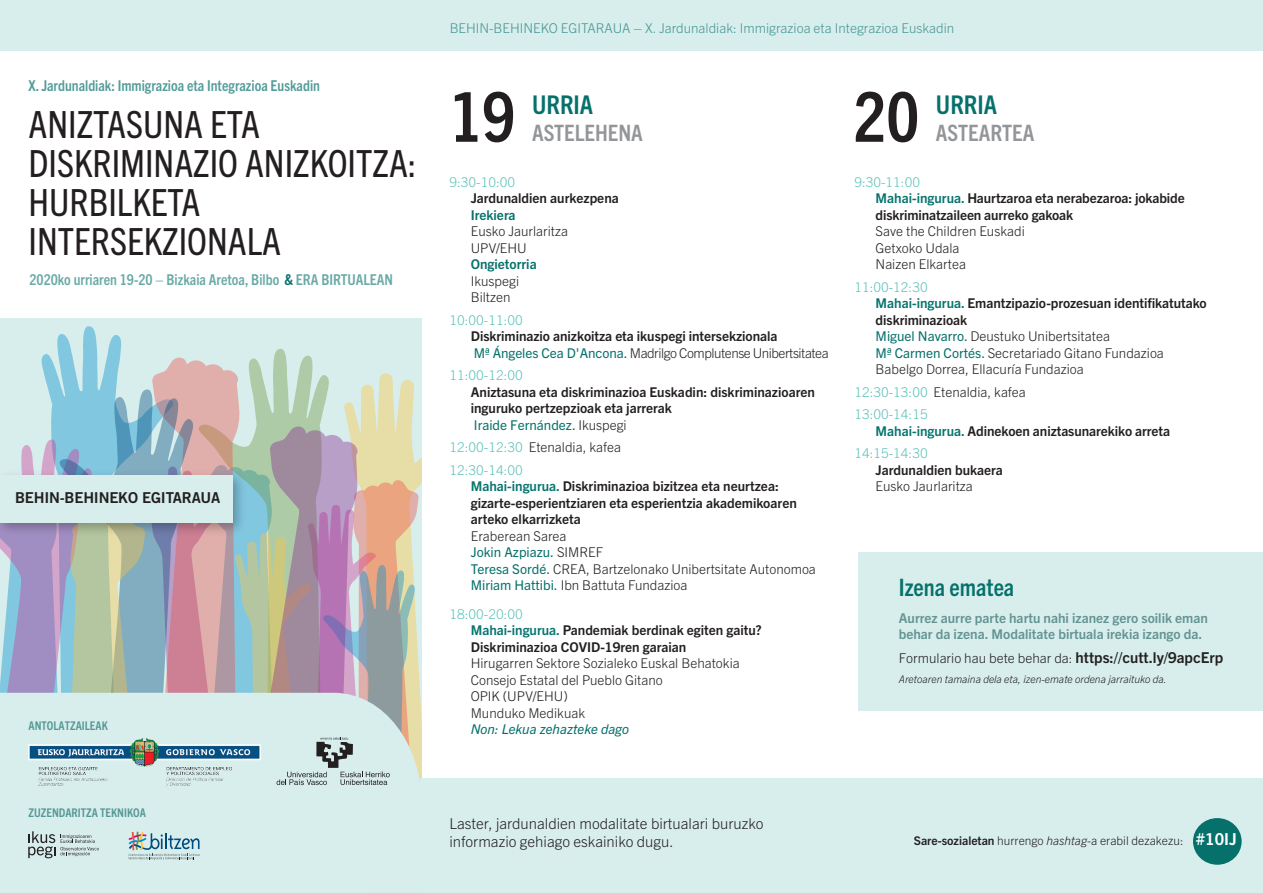
<style>
.page{position:relative;width:1263px;height:893px;background:#fff}
.page>*{position:absolute;margin:0;border:0;box-sizing:border-box;transform-origin:0 0}
.t1{font:700 condensed 69px "Trade Gothic Next LT Pro";color:#231f20}
.t2{font:condensed 37.5px/39px "Trade Gothic Next LT Pro";color:#231f20}
.t3{font:700 condensed 25.8px "Trade Gothic Next LT Pro";color:#06716b}
.t4{font:700 condensed 24px "Trade Gothic Next LT Pro";color:#06716b}
.t5{font:700 condensed 22.65px "Trade Gothic Next LT Pro";color:#939598}
.t6{font:700 condensed 15px "Trade Gothic Next LT Pro";color:#06716b}
.t7{font:300 15px/18px "Trade Gothic Next LT Pro";color:#231f20}
.t8{font:15px "Trade Gothic LT Std Bd 2";letter-spacing:-.015em;color:#231f20}
.t9{font:700 13.5px/16.5px "Trade Gothic Next LT Pro";color:#231f20}
.t10{font:300 13.5px/16.5px "Trade Gothic Next LT Pro";color:#231f20}
.t11{font:300 13.5px/22.5px "Trade Gothic Next LT Pro";color:rgb(18 167 157/.7)}
.t12{font:700 13.5px/16.2px "Trade Gothic Next LT Pro";color:#639491}
.t13{font:300 13.5px "Trade Gothic Next LT Pro";color:#06716b}
.t14{font:italic 13.5px "Trade Gothic Next LT Pro";color:#06716b}
.t15{font:700 13.5px "Trade Gothic Next LT Pro";color:#06716b}
.t16{font:300 12px "Trade Gothic Next LT Pro";color:#231f20}
.t17{font:700 condensed 12px "Trade Gothic Next LT Pro";color:#559793}
.t18{font:italic 300 10.5px "Trade Gothic Next LT Pro";color:#231f20}
.s1{color:rgb(6 113 107/.6)}
.s2{font-weight:400;color:#06716b}
.s3{font-weight:300}
.s4{color:#231f20}
.s5{color:#06746e}
.s6{font-weight:300;color:rgb(18 167 157/.7)}
.s7{color:rgb(18 167 157/.7)}
.s8{font-weight:700;color:#06746e}
.s9{font-weight:700}
.s10{font-weight:700;font-size:15px}
.s11{font-style:italic}
.s12{font-weight:700;font-size:16.5px;color:#fff}
</style>
<div class="page">
<div style="left:858px;top:553px;width:405px;height:158px;background:#d8eeed"></div>
<div style="left:0;top:0;width:421px;height:893px;background:#d8eeed"></div>
<div style="left:0;top:51px;width:424px;height:267px;background:#fff"></div>
<svg style="left:42px;top:326px;width:80px;height:32px"></svg>
<svg style="left:0;top:358px;width:421px;height:502px"></svg>
<img style="left:28px;top:738px;width:232px;height:58px">
<div style="left:421px;top:0;width:842px;height:51px;background:#d8eeed"></div>
<div style="left:421px;top:779px;width:842px;height:114px;background:#d8eeed"></div>
<div style="left:1193px;top:818px;width:49px;height:47px;background:#06716b;border-radius:50%"></div>
<img style="left:0;top:466px;width:251px;height:75px">
<div style="left:0;top:475px;width:233px;height:48px;background:#d8eeed"></div>
<p class="t6" style="left:29px;top:75px;width:293px">X. Jardunaldiak: Immigrazioa eta Integrazioa Euskadin</p>
<h2 class="t2" style="left:29px;top:103px;width:389px">ANIZTASUNA ETA<br>DISKRIMINAZIO ANIZKOITZA:<br>HURBILKETA<br>INTERSEKZIONALA</h2>
<p class="t6" style="left:29px;top:269px;width:365px">2020ko urriaren 19-20 – Bizkaia Aretoa, Bilbo &amp; <span class="s1">ERA BIRTUALEAN</span></p>
<p class="t8" style="left:15px;top:489px;width:207px">BEHIN-BEHINEKO EGITARAUA</p>
<p class="t17" style="left:29px;top:717px;width:81px">ANTOLATZAILEAK</p>
<p class="t17" style="left:29px;top:804px;width:119px">ZUZENDARITZA TEKNIKOA</p>
<p class="t13" style="left:449px;top:19px;width:506px">BEHIN-BEHINEKO EGITARAUA – X. Jardunaldiak: Immigrazioa eta Integrazioa Euskadin</p>
<h1 class="t1" style="left:449px;top:70px;width:67px">19</h1>
<h3 class="t3" style="left:532px;top:87px;width:63px">URRIA</h3>
<h3 class="t5" style="left:532px;top:118px;width:112px">ASTELEHENA</h3>
<p class="t11" style="left:449px;top:170px;width:67px">9:30-10:00</p>
<p class="t9" style="left:471px;top:189px;width:150px">Jardunaldien aurkezpena</p>
<p class="t15" style="left:471px;top:206px;width:46px">Irekiera</p>
<p class="t10" style="left:471px;top:222px;width:99px">Eusko Jaurlaritza<br>UPV/EHU</p>
<p class="t15" style="left:471px;top:255px;width:67px">Ongietorria</p>
<p class="t10" style="left:471px;top:272px;width:50px">Ikuspegi<br>Biltzen</p>
<p class="t11" style="left:449px;top:308px;width:75px">10:00-11:00</p>
<p class="t9" style="left:471px;top:327px;width:359px">Diskriminazio anizkoitza eta ikuspegi intersekzionala<br><span class="s2">Mª Ángeles Cea D'Ancona.</span> <span class="s3">Madrilgo Complutense Unibertsitatea</span></p>
<p class="t11" style="left:449px;top:363px;width:75px">11:00-12:00</p>
<p class="t9" style="left:471px;top:383px;width:346px">Aniztasuna eta diskriminazioa Euskadin: diskriminazioaren inguruko pertzepzioak eta jarrerak<br><span class="s2">Iraide Fernández.</span> <span class="s3">Ikuspegi</span></p>
<p class="t11" style="left:449px;top:435px;width:173px">12:00-12:30 <span class="s4">Etenaldia, kafea<br></span>12:30-14:00</p>
<p class="t9" style="left:471px;top:477px;width:327px"><span class="s5">Mahai-ingurua.</span> Diskriminazioa bizitzea eta neurtzea: gizarte-esperientziaren eta esperientzia akademikoaren arteko elkarrizketa</p>
<p class="t10" style="left:471px;top:527px;width:347px">Eraberean Sarea<br><span class="s2">Jokin Azpiazu.</span> SIMREF<br><span class="s2">Teresa Sordé.</span> CREA, Bartzelonako Unibertsitate Autonomoa <span class="s2">Miriam Hattibi.</span> Ibn Battuta Fundazioa</p>
<p class="t9" style="left:471px;top:605px;width:293px;text-indent:-21px"><span class="s6">18:00-20:00<br></span><span class="s5">Mahai-ingurua.</span> Pandemiak berdinak egiten gaitu?<br>Diskriminazioa COVID-19ren garaian</p>
<p class="t10" style="left:471px;top:654px;width:270px">Hirugarren Sektore Sozialeko Euskal Behatokia<br>Consejo Estatal del Pueblo Gitano<br>OPIK (UPV/EHU)<br>Munduko Medikuak</p>
<p class="t14" style="left:471px;top:720px;width:160px">Non: Lekua zehazteke dago</p>
<h1 class="t1" style="left:853px;top:70px;width:67px">20</h1>
<h3 class="t3" style="left:936px;top:87px;width:63px">URRIA</h3>
<h3 class="t5" style="left:936px;top:118px;width:100px">ASTEARTEA</h3>
<p class="t9" style="left:876px;top:173px;width:311px;text-indent:-21px"><span class="s6">9:30-11:00<br></span><span class="s5">Mahai-ingurua.</span> Haurtzaroa eta nerabezaroa: jokabide diskriminatzaileen aurreko gakoak</p>
<p class="t10" style="left:876px;top:222px;width:151px">Save the Children Euskadi<br>Getxoko Udala<br>Naizen Elkartea</p>
<p class="t10" style="left:876px;top:278px;width:333px;text-indent:-21px"><span class="s7">11:00-12:30<br></span><span class="s8">Mahai-ingurua.</span> <span class="s9">Emantzipazio-prozesuan identifikatutako diskriminazioak<br></span><span class="s2">Miguel Navarro.</span> Deustuko Unibertsitatea<br><span class="s2">Mª Carmen Cortés.</span> Secretariado Gitano Fundazioa Babelgo Dorrea, Ellacuría Fundazioa</p>
<p class="t11" style="left:854px;top:380px;width:173px">12:30-13:00 <span class="s4">Etenaldia, kafea<br></span>13:00-14:15</p>
<p class="t9" style="left:854px;top:419px;width:317px;line-height:22.5px;text-indent:21px"><span class="s5">Mahai-ingurua.</span> Adinekoen aniztasunarekiko arreta<br><span class="s6">14:15-14:30</span></p>
<p class="t9" style="left:876px;top:461px;width:129px">Jardunaldien bukaera</p>
<p class="t10" style="left:876px;top:477px;width:99px">Eusko Jaurlaritza</p>
<h3 class="t4" style="left:899px;top:571px;width:117px">Izena ematea</h3>
<p class="t12" style="left:899px;top:609px;width:311px">Aurrez aurre parte hartu nahi izanez gero soilik eman behar da izena. Modalitate birtuala irekia izango da.</p>
<p class="t10" style="left:899px;top:649px;width:326px">Formulario hau bete behar da: <span class="s10">https://cutt.ly/9apcErp</span></p>
<p class="t18" style="left:899px;top:672px;width:269px">Aretoaren tamaina dela eta, izen-emate ordena jarraituko da.</p>
<p class="t7" style="left:449px;top:813px;width:315px">Laster, jardunaldien modalitate birtualari buruzko informazio gehiago eskainiko dugu.</p>
<p class="t16" style="left:914px;top:832px;width:325px"><span class="s9">Sare-sozialetan</span> hurrengo <span class="s11">hashtag</span>-a erabil dezakezu: <span class="s12">#10IJ</span></p>
</div>
